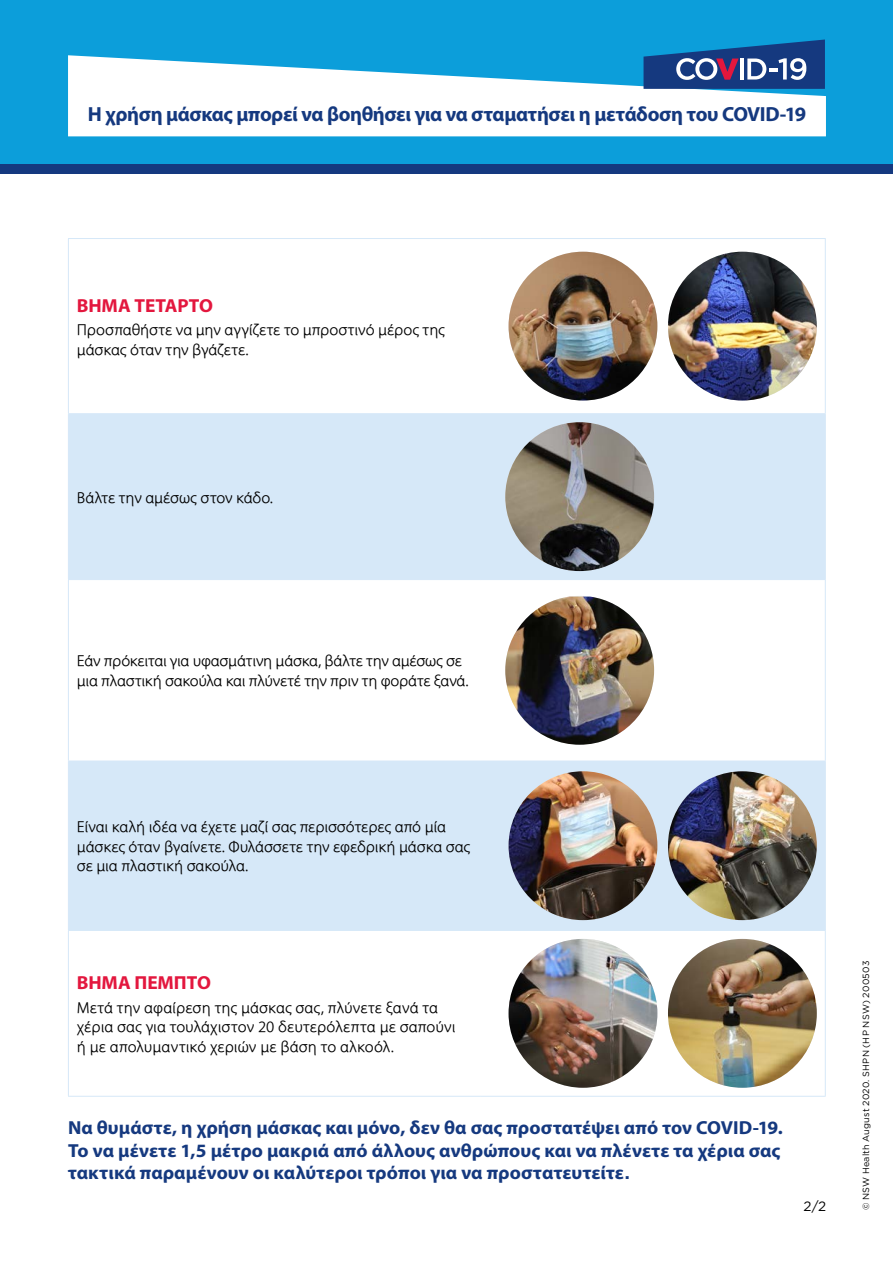
<style>
.page{position:relative;width:893px;height:1263px;background:#fff}
.page>*{position:absolute;margin:0;border:0;box-sizing:border-box;transform-origin:0 0}
.t1{font:700 20.4px "VEET Myriam Plus";letter-spacing:-.015em;color:#15397f}
.t2{font:700 18.9px/22.5px "VEET Myriam Plus";letter-spacing:.005em;color:#15397f}
.t3{font:700 18.9px "VEET Myriam Plus";letter-spacing:-.01em;color:#e3173e}
.t4{font:15.75px/19.5px "VEET Myriam Plus";letter-spacing:-.005em;color:#000}
.t5{font:13.5px "Gotham";color:#000}
.t6{font:9px "Gotham";letter-spacing:.02em;color:#000}
.s1{font-family:"Gotham";font-size:18px}
</style>
<div class="page">
<div style="left:0;top:0;width:893px;height:169px;background:#0c9eda"></div>
<div style="left:0;top:164px;width:893px;height:10px;background:#15397f"></div>
<svg style="left:69px;top:414px;width:756px;height:516px;fill:#d6e8f8"></svg>
<hr style="left:68px;top:238px;width:413px;height:1px;background:#d6e8f8">
<hr style="left:68px;top:239px;width:1px;height:174px;background:#d6e8f8">
<hr style="left:481px;top:238px;width:345px;height:1px;background:#d6e8f8">
<hr style="left:825px;top:239px;width:1px;height:174px;background:#d6e8f8">
<hr style="left:68px;top:413px;width:413px;height:1px;background:#d6e8f8">
<hr style="left:68px;top:414px;width:1px;height:165px;background:#d6e8f8">
<hr style="left:481px;top:413px;width:345px;height:1px;background:#d6e8f8">
<hr style="left:825px;top:414px;width:1px;height:165px;background:#d6e8f8">
<hr style="left:68px;top:579px;width:413px;height:1px;background:#d6e8f8">
<hr style="left:68px;top:580px;width:1px;height:181px;background:#d6e8f8">
<hr style="left:481px;top:579px;width:345px;height:1px;background:#d6e8f8">
<hr style="left:825px;top:580px;width:1px;height:181px;background:#d6e8f8">
<hr style="left:68px;top:761px;width:413px;height:1px;background:#d6e8f8">
<hr style="left:68px;top:761px;width:1px;height:169px;background:#d6e8f8">
<hr style="left:481px;top:761px;width:345px;height:1px;background:#d6e8f8">
<hr style="left:825px;top:761px;width:1px;height:169px;background:#d6e8f8">
<hr style="left:68px;top:930px;width:413px;height:1px;background:#d6e8f8">
<hr style="left:68px;top:931px;width:1px;height:165px;background:#d6e8f8">
<hr style="left:481px;top:930px;width:345px;height:1px;background:#d6e8f8">
<hr style="left:825px;top:931px;width:1px;height:165px;background:#d6e8f8">
<hr style="left:68px;top:1096px;width:413px;height:1px;background:#d6e8f8">
<hr style="left:481px;top:1096px;width:345px;height:1px;background:#d6e8f8">
<img style="left:509px;top:252px;width:148px;height:148px;border-radius:74px">
<img style="left:668px;top:252px;width:149px;height:148px;border-radius:74px">
<img style="left:505px;top:422px;width:149px;height:149px;border-radius:74px">
<img style="left:505px;top:597px;width:149px;height:148px">
<img style="left:509px;top:771px;width:148px;height:149px;border-radius:74px">
<img style="left:668px;top:771px;width:149px;height:149px;border-radius:74px">
<img style="left:509px;top:939px;width:148px;height:149px;border-radius:74px">
<img style="left:668px;top:939px;width:149px;height:149px;border-radius:74px">
<svg style="left:68px;top:55px;width:758px;height:81px;fill:#fff"></svg>
<svg style="left:643px;top:40px;width:182px;height:49px"></svg>
<p class="t1" style="left:88px;top:101px;width:720px">Η χρήση μάσκας μπορεί να βοηθήσει για να σταματήσει η μετάδοση του COVID-19</p>
<p class="t3" style="left:77px;top:293px;width:138px">ΒΗΜΑ ΤΕΤΑΡΤΟ</p>
<p class="t4" style="left:77px;top:320px;width:369px">Προσπαθήστε να μην αγγίζετε το μπροστινό μέρος της μάσκας όταν την βγάζετε.</p>
<p class="t4" style="left:77px;top:487px;width:198px">Βάλτε την αμέσως στον κάδο.</p>
<p class="t4" style="left:77px;top:651px;width:393px">Εάν πρόκειται για υφασμάτινη μάσκα, βάλτε την αμέσως σε μια πλαστική σακούλα και πλύνετέ την πριν τη φοράτε ξανά.</p>
<p class="t4" style="left:77px;top:817px;width:395px">Είναι καλή ιδέα να έχετε μαζί σας περισσότερες από μία μάσκες όταν βγαίνετε. Φυλάσσετε την εφεδρική μάσκα σας σε μια πλαστική σακούλα.</p>
<p class="t3" style="left:77px;top:970px;width:135px">ΒΗΜΑ ΠΕΜΠΤΟ</p>
<p class="t4" style="left:77px;top:998px;width:380px">Μετά την αφαίρεση της μάσκας σας, πλύνετε ξανά τα χέρια σας για τουλάχιστον 20 δευτερόλεπτα με σαπούνι ή με απολυμαντικό χεριών με βάση το αλκοόλ.</p>
<p class="t2" style="left:68px;top:1116px;width:716px">Να θυμάστε, η χρήση μάσκας και μόνο, δεν θα σας προστατέψει από τον COVID-19.<br>Το να μένετε 1,5 μέτρο μακριά από άλλους ανθρώπους και να πλένετε τα χέρια σας τακτικά παραμένουν οι καλύτεροι τρόποι για να προστατευτείτε<span class="s1">.</span></p>
<p class="t5" style="left:804px;top:1197px;width:24px">2/2</p>
<p class="t6" style="left:860px;top:1210px;width:251px;rotate:-90deg">© NSW Health August 2020. SHPN (HP NSW) 200503</p>
</div>
